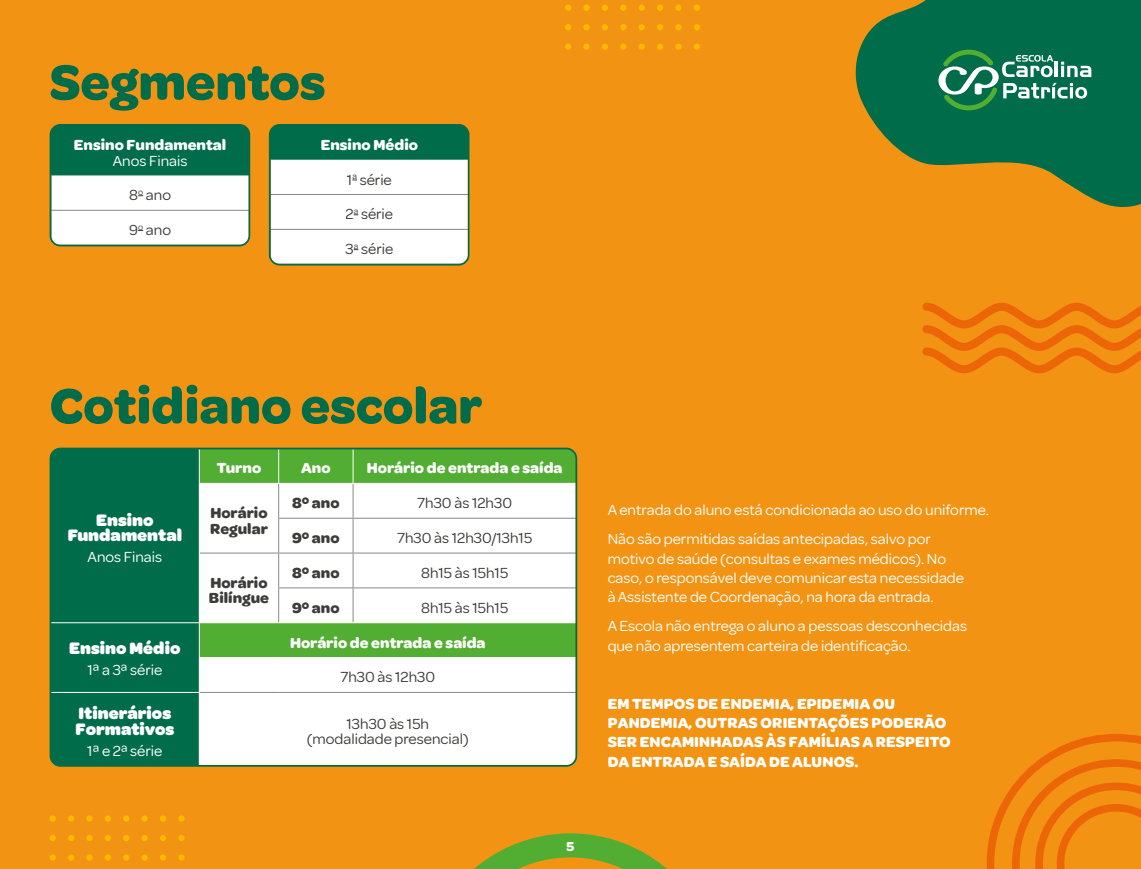
<style>
.page{position:relative;width:1141px;height:869px;background:#fff}
.page>*{position:absolute;margin:0;border:0;box-sizing:border-box;transform-origin:0 0}
.t1{font:700 52.5px "Omnes";color:#006c49}
.t2{font:900 17.5px/15.8px "Omnes";color:#fff;text-align:center}
.t3{font:15.75px/19.2px "Omnes";color:#fff}
.t4{font:700 15.75px/19.2px "Omnes";letter-spacing:.005em;color:#fff}
.t5{font:15.75px/15.8px "Omnes";color:#3c3c3b;text-align:center}
.t6{font:700 15.75px/15.8px "Omnes";color:#3c3c3b}
.t7{font:700 14px "Omnes";color:#fff}
</style>
<div class="page">
<div style="left:0;top:0;width:1141px;height:868px;background:#f39313"></div>
<svg style="left:855px;top:0;width:286px;height:207px;fill:#006c49"></svg>
<svg style="left:475px;top:833px;width:191px;height:35px"></svg>
<div style="left:51px;top:125px;width:198px;height:50px;background:#006c49"></div>
<hr style="left:50px;top:211px;width:1px;height:33px;background:#878787">
<hr style="left:50px;top:244px;width:199px;height:1px;background:#878787">
<div style="left:51px;top:175px;width:198px;height:70px;background:#fff"></div>
<div style="left:50px;top:124px;width:200px;height:122px;border:2px solid #006c49;border-radius:10px"></div>
<div style="left:270px;top:125px;width:199px;height:35px;background:#006c49"></div>
<hr style="left:270px;top:264px;width:199px;height:1px;background:#878787">
<div style="left:270px;top:160px;width:199px;height:104px;background:#fff"></div>
<div style="left:269px;top:124px;width:200px;height:141px;border:2px solid #006c49;border-radius:10px"></div>
<div style="left:50px;top:450px;width:149px;height:241px;background:#006c49"></div>
<div style="left:200px;top:450px;width:374px;height:32px;background:#52ae32"></div>
<svg style="left:200px;top:483px;width:376px;height:281px;background:#e9f4e5"></svg>
<div style="left:50px;top:692px;width:149px;height:73px;background:#006c49"></div>
<hr style="left:278px;top:448px;width:1px;height:34px;background:#fff">
<hr style="left:353px;top:448px;width:1px;height:34px;background:#fff">
<hr style="left:278px;top:483px;width:1px;height:34px;background:#878787">
<hr style="left:278px;top:518px;width:1px;height:34px;background:#878787">
<hr style="left:278px;top:588px;width:1px;height:34px;background:#878787">
<hr style="left:353px;top:483px;width:1px;height:34px;background:#878787">
<hr style="left:353px;top:518px;width:1px;height:34px;background:#878787">
<hr style="left:353px;top:588px;width:1px;height:34px;background:#878787">
<hr style="left:200px;top:552px;width:79px;height:1px;background:#878787">
<hr style="left:200px;top:691px;width:79px;height:1px;background:#878787">
<hr style="left:279px;top:691px;width:74px;height:1px;background:#878787">
<hr style="left:353px;top:691px;width:223px;height:1px;background:#878787">
<hr style="left:353px;top:764px;width:223px;height:1px;background:#878787">
<hr style="left:278px;top:553px;width:1px;height:34px;background:#878787">
<hr style="left:278px;top:517px;width:75px;height:1px;background:#878787">
<hr style="left:279px;top:552px;width:74px;height:1px;background:#878787">
<hr style="left:278px;top:587px;width:75px;height:1px;background:#878787">
<hr style="left:353px;top:553px;width:1px;height:34px;background:#878787">
<hr style="left:353px;top:517px;width:223px;height:1px;background:#878787">
<hr style="left:353px;top:552px;width:223px;height:1px;background:#878787">
<hr style="left:353px;top:587px;width:223px;height:1px;background:#878787">
<hr style="left:199px;top:448px;width:1px;height:34px;background:#fff">
<hr style="left:199px;top:483px;width:1px;height:35px;background:#fff">
<hr style="left:199px;top:518px;width:1px;height:34px;background:#fff">
<hr style="left:199px;top:552px;width:1px;height:35px;background:#fff">
<hr style="left:199px;top:587px;width:1px;height:35px;background:#fff">
<hr style="left:50px;top:622px;width:149px;height:1px;background:#fff">
<hr style="left:199px;top:623px;width:1px;height:33px;background:#fff">
<hr style="left:199px;top:657px;width:1px;height:34px;background:#fff">
<hr style="left:199px;top:692px;width:1px;height:72px;background:#fff">
<hr style="left:199px;top:622px;width:80px;height:1px;background:#fff">
<hr style="left:279px;top:622px;width:74px;height:1px;background:#fff">
<hr style="left:353px;top:622px;width:223px;height:1px;background:#fff">
<hr style="left:199px;top:482px;width:80px;height:1px;background:#fff">
<hr style="left:279px;top:482px;width:74px;height:1px;background:#fff">
<hr style="left:353px;top:482px;width:223px;height:1px;background:#fff">
<hr style="left:199px;top:656px;width:80px;height:1px;background:#fff">
<hr style="left:279px;top:656px;width:74px;height:1px;background:#fff">
<hr style="left:353px;top:656px;width:223px;height:1px;background:#fff">
<hr style="left:50px;top:691px;width:150px;height:1px;background:#fff">
<div style="left:50px;top:447px;width:527px;height:319px;border:2px solid #006c49;border-radius:10px"></div>
<svg style="left:938px;top:50px;width:153px;height:60px;background:#3b8f6e"></svg>
<svg style="left:922px;top:302px;width:219px;height:71px"></svg>
<svg style="left:987px;top:734px;width:154px;height:134px"></svg>
<svg style="left:50px;top:815px;width:6px;height:6px"></svg>
<svg style="left:68px;top:815px;width:6px;height:6px"></svg>
<div style="left:86px;top:815px;width:7px;height:6px;background:#fbba00;border-radius:50%"></div>
<svg style="left:105px;top:815px;width:6px;height:6px"></svg>
<svg style="left:123px;top:815px;width:6px;height:6px"></svg>
<svg style="left:142px;top:815px;width:6px;height:6px"></svg>
<svg style="left:160px;top:815px;width:6px;height:6px"></svg>
<div style="left:178px;top:815px;width:7px;height:6px;background:#fbba00;border-radius:50%"></div>
<svg style="left:50px;top:835px;width:6px;height:5px"></svg>
<svg style="left:68px;top:835px;width:6px;height:5px"></svg>
<div style="left:86px;top:834px;width:7px;height:6px;background:#fbba00;border-radius:50%"></div>
<svg style="left:105px;top:835px;width:6px;height:5px"></svg>
<svg style="left:123px;top:835px;width:6px;height:5px"></svg>
<svg style="left:142px;top:835px;width:6px;height:5px"></svg>
<svg style="left:160px;top:835px;width:6px;height:5px"></svg>
<div style="left:178px;top:834px;width:7px;height:6px;background:#fbba00;border-radius:50%"></div>
<svg style="left:50px;top:854px;width:6px;height:6px"></svg>
<svg style="left:68px;top:854px;width:6px;height:6px"></svg>
<div style="left:86px;top:854px;width:7px;height:6px;background:#fbba00;border-radius:50%"></div>
<svg style="left:105px;top:854px;width:6px;height:6px"></svg>
<svg style="left:123px;top:854px;width:6px;height:6px"></svg>
<svg style="left:142px;top:854px;width:6px;height:6px"></svg>
<svg style="left:160px;top:854px;width:6px;height:6px"></svg>
<div style="left:178px;top:854px;width:7px;height:6px;background:#fbba00;border-radius:50%"></div>
<svg style="left:565px;top:5px;width:6px;height:6px"></svg>
<div style="left:583px;top:5px;width:7px;height:6px;background:#fbba00;border-radius:50%"></div>
<svg style="left:602px;top:5px;width:6px;height:6px"></svg>
<svg style="left:620px;top:5px;width:6px;height:6px"></svg>
<svg style="left:639px;top:5px;width:6px;height:6px"></svg>
<svg style="left:657px;top:5px;width:6px;height:6px"></svg>
<div style="left:675px;top:5px;width:7px;height:6px;background:#fbba00;border-radius:50%"></div>
<svg style="left:694px;top:5px;width:6px;height:6px"></svg>
<svg style="left:565px;top:24px;width:6px;height:6px"></svg>
<div style="left:583px;top:24px;width:7px;height:6px;background:#fbba00;border-radius:50%"></div>
<svg style="left:602px;top:24px;width:6px;height:6px"></svg>
<svg style="left:620px;top:24px;width:6px;height:6px"></svg>
<svg style="left:639px;top:24px;width:6px;height:6px"></svg>
<svg style="left:657px;top:24px;width:6px;height:6px"></svg>
<div style="left:675px;top:24px;width:7px;height:6px;background:#fbba00;border-radius:50%"></div>
<svg style="left:694px;top:24px;width:6px;height:6px"></svg>
<svg style="left:565px;top:44px;width:6px;height:6px"></svg>
<div style="left:583px;top:44px;width:7px;height:6px;background:#fbba00;border-radius:50%"></div>
<svg style="left:602px;top:44px;width:6px;height:6px"></svg>
<svg style="left:620px;top:44px;width:6px;height:6px"></svg>
<svg style="left:639px;top:44px;width:6px;height:6px"></svg>
<svg style="left:657px;top:44px;width:6px;height:6px"></svg>
<div style="left:675px;top:44px;width:7px;height:6px;background:#fbba00;border-radius:50%"></div>
<svg style="left:694px;top:44px;width:6px;height:6px"></svg>
<h1 class="t1" style="left:50px;top:45px;width:277px">Segmentos</h1>
<p class="t4" style="left:74px;top:134px;width:154px">Ensino Fundamental</p>
<p class="t3" style="left:113px;top:150px;width:76px">Anos Finais</p>
<p class="t5" style="left:129px;top:186px;width:43px">8<sup>o</sup> ano</p>
<p class="t5" style="left:129px;top:221px;width:43px">9<sup>o</sup> ano</p>
<p class="t4" style="left:321px;top:134px;width:99px">Ensino Médio</p>
<p class="t5" style="left:347px;top:170px;width:46px">1<sup>a</sup> série</p>
<p class="t5" style="left:346px;top:205px;width:49px">2<sup>a</sup> série</p>
<p class="t5" style="left:346px;top:240px;width:49px">3<sup>a</sup> série</p>
<h1 class="t1" style="left:50px;top:368px;width:434px">Cotidiano escolar</h1>
<p class="t2" style="left:68px;top:510px;width:116px">Ensino<br>Fundamental</p>
<p class="t3" style="left:88px;top:546px;width:76px">Anos Finais</p>
<p class="t2" style="left:69px;top:639px;width:113px">Ensino Médio</p>
<p class="t3" style="left:87px;top:659px;width:77px">1ª a 3ª série</p>
<p class="t2" style="left:75px;top:704px;width:100px;text-align:left">Itinerários<br>Formativos</p>
<p class="t3" style="left:87px;top:739px;width:77px">1ª e 2ª série</p>
<p class="t4" style="left:217px;top:457px;width:46px">Turno</p>
<p class="t4" style="left:301px;top:457px;width:31px">Ano</p>
<p class="t4" style="left:367px;top:457px;width:197px">Horário de entrada e saída</p>
<p class="t6" style="left:210px;top:503px;width:59px">Horário<br>Regular</p>
<p class="t6" style="left:292px;top:494px;width:49px">8º ano</p>
<p class="t5" style="left:417px;top:494px;width:96px">7h30 às 12h30</p>
<p class="t6" style="left:292px;top:529px;width:49px">9º ano</p>
<p class="t5" style="left:397px;top:529px;width:137px">7h30 às 12h30/13h15</p>
<p class="t6" style="left:209px;top:573px;width:61px">Horário<br>Bilíngue</p>
<p class="t6" style="left:292px;top:563px;width:49px">8º ano</p>
<p class="t5" style="left:421px;top:563px;width:89px">8h15 às 15h15</p>
<p class="t6" style="left:292px;top:598px;width:49px">9º ano</p>
<p class="t5" style="left:421px;top:598px;width:89px">8h15 às 15h15</p>
<p class="t4" style="left:290px;top:631px;width:197px">Horário de entrada e saída</p>
<p class="t5" style="left:340px;top:668px;width:96px">7h30 às 12h30</p>
<p class="t5" style="left:307px;top:714px;width:163px">13h30 às 15h (modalidade presencial)</p>
<p class="t7" style="left:567px;top:835px;width:9px">5</p>
<p class="t3" style="left:608px;top:494px;width:383px;line-height:29.2px">A entrada do aluno está condicionada ao uso do uniforme.<br>Não são permitidas saídas antecipadas, salvo por</p>
<p class="t3" style="left:608px;top:547px;width:358px">motivo de saúde (consultas e exames médicos). No caso, o responsável deve comunicar esta necessidade à Assistente de Coordenação, na hora da entrada.</p>
<p class="t3" style="left:608px;top:615px;width:361px">A Escola não entrega o aluno a pessoas desconhecidas que não apresentem carteira de identificação.</p>
<p class="t4" style="left:608px;top:692px;width:345px">EM TEMPOS DE ENDEMIA, EPIDEMIA OU PANDEMIA, OUTRAS ORIENTAÇÕES PODERÃO SER ENCAMINHADAS ÀS FAMÍLIAS A RESPEITO DA ENTRADA E SAÍDA DE ALUNOS.</p>
</div>
